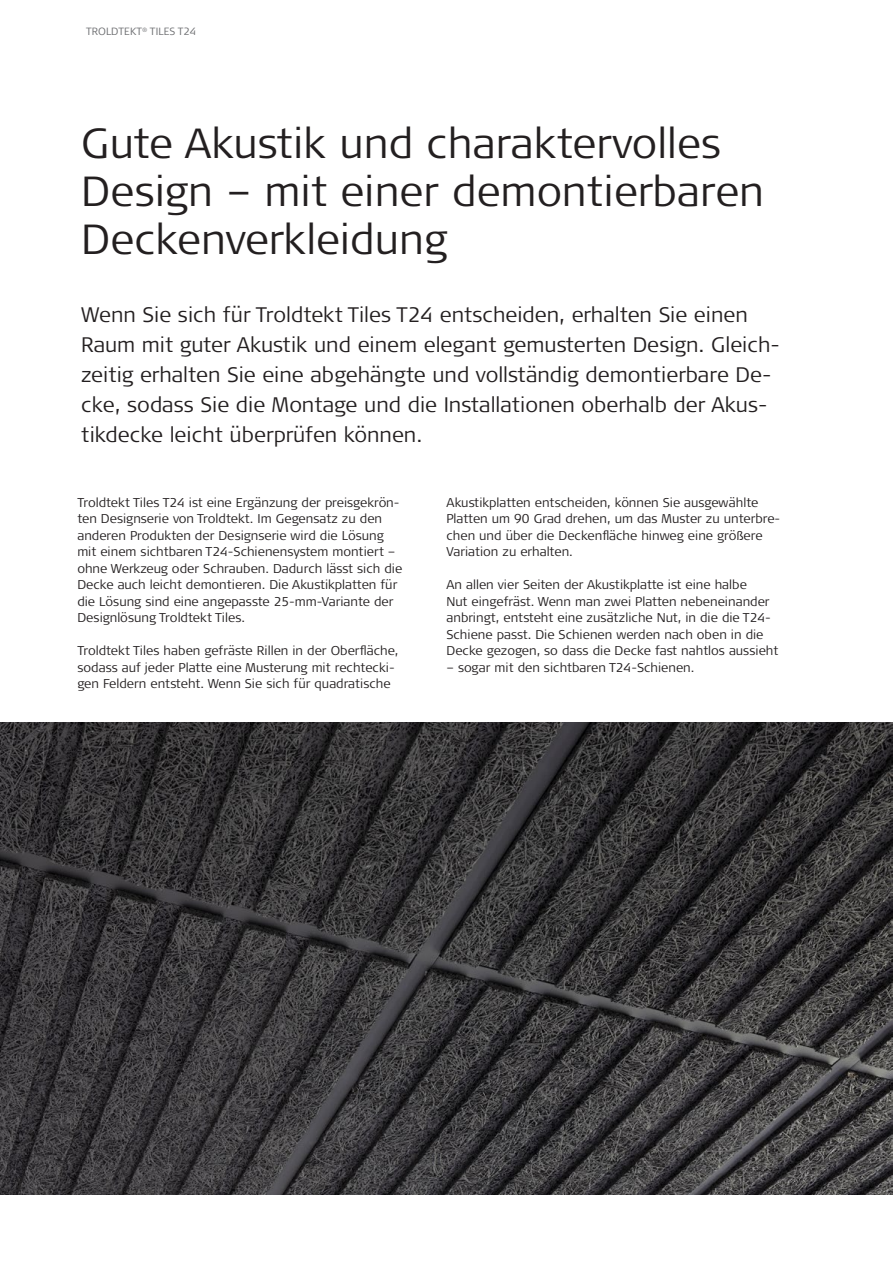
<style>
.page{position:relative;width:893px;height:1263px;background:#fff}
.page>*{position:absolute;margin:0;border:0;box-sizing:border-box;transform-origin:0 0}
.Rubrik{font:300 42px/48px "Signa Pro";color:#231f20}
.Ingress{font:300 21px/30px "Signa Pro";color:#231f20}
.Brødtekst{font:300 12.75px/16.5px "Signa Pro";color:#231f20}
.Illustration{font:300 10.5px "Signa Pro";letter-spacing:.01em;color:#6c6d70}
</style>
<div class="page">
<img style="left:0;top:723px;width:893px;height:472px">
<p class="Illustration" style="left:86px;top:24px;width:112px">TROLDTEKT<sup>®</sup> TILES T24</p>
<p class="Rubrik" style="left:81px;top:117px;width:684px">Gute Akustik und charaktervolles<br>Design – mit einer demontierbaren<br>Deckenverkleidung</p>
<p class="Ingress" style="left:81px;top:299px;width:700px">Wenn Sie sich für Troldtekt Tiles T24 entscheiden, erhalten Sie einen Raum mit guter Akustik und einem elegant gemusterten Design. Gleich&shy;zeitig erhalten Sie eine abgehängte und vollständig demontierbare De&shy;cke, sodass Sie die Montage und die Installationen oberhalb der Akus&shy;tikdecke leicht überprüfen können.</p>
<p class="Brødtekst" style="left:77px;top:493px;width:326px">Troldtekt Tiles T24 ist eine Ergänzung der preisgekrön&shy;ten Designserie von Troldtekt. Im Gegensatz zu den anderen Produkten der Designserie wird die Lösung mit einem sichtbaren T24-Schienensystem montiert – ohne Werkzeug oder Schrauben. Dadurch lässt sich die Decke auch leicht demontieren. Die Akustikplatten für die Lösung sind eine angepasste 25-mm-Variante der Designlösung Troldtekt Tiles.</p>
<p class="Brødtekst" style="left:77px;top:642px;width:323px">Troldtekt Tiles haben gefräste Rillen in der Oberfläche, sodass auf jeder Platte eine Musterung mit rechtecki&shy;gen Feldern entsteht. Wenn Sie sich für quadratische</p>
<p class="Brødtekst" style="left:446px;top:493px;width:335px">Akustikplatten entscheiden, können Sie ausgewählte Platten um 90 Grad drehen, um das Muster zu unterbre&shy;chen und über die Deckenfläche hinweg eine größere Variation zu erhalten.</p>
<p class="Brødtekst" style="left:446px;top:576px;width:333px">An allen vier Seiten der Akustikplatte ist eine halbe<br>Nut eingefräst. Wenn man zwei Platten nebeneinander anbringt, entsteht eine zusätzliche Nut, in die die T24- Schiene passt. Die Schienen werden nach oben in die Decke gezogen, so dass die Decke fast nahtlos aussieht</p>
<p class="Brødtekst" style="left:446px;top:658px;width:249px">– sogar mit den sichtbaren T24-Schienen.</p>
</div>
